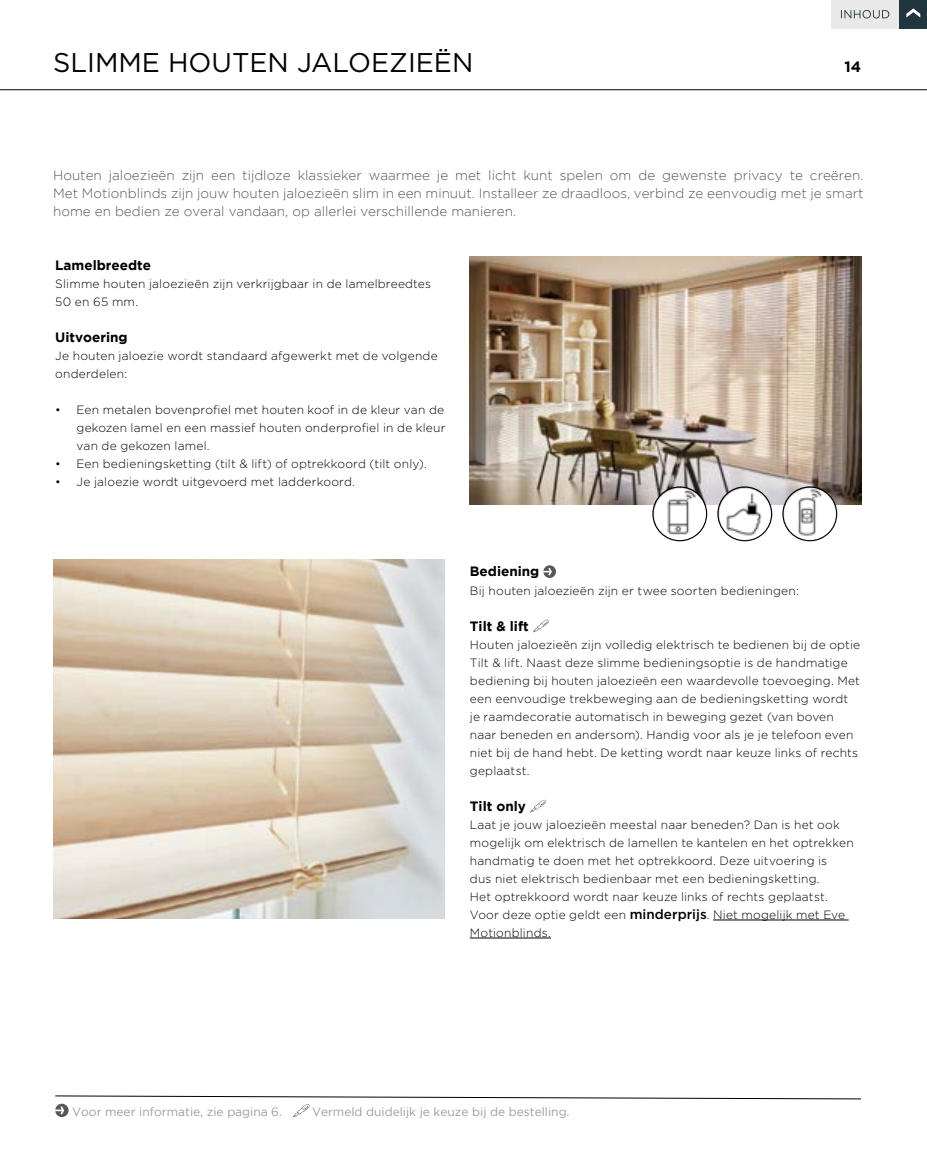
<style>
.page{position:relative;width:927px;height:1149px;background:#fff}
.page>*{position:absolute;margin:0;border:0;box-sizing:border-box;transform-origin:0 0}
.t1{font:27px "Gotham";color:#000}
.t2{font:700 15px "Gotham";color:#000}
.t3{font:300 13.5px/18px "Gotham";color:#575756;text-align:justify}
.t4{font:700 13.5px "Gotham";color:#000}
.t5{font:300 12px/18px "Gotham";letter-spacing:.015em;color:#000}
.t6{font:12px "Gotham";color:#9d9d9c}
.s1{font-weight:500;font-size:13.5px}
</style>
<div class="page">
<hr style="left:0;top:89px;width:927px;height:1px;background:#000">
<hr style="left:713px;top:919px;width:136px;height:1px;background:#000">
<hr style="left:470px;top:937px;width:81px;height:1px;background:#000">
<svg style="left:543px;top:565px;width:13px;height:12px"></svg>
<svg style="left:533px;top:619px;width:16px;height:13px"></svg>
<svg style="left:530px;top:799px;width:16px;height:13px"></svg>
<img style="left:470px;top:257px;width:391px;height:247px">
<img style="left:53px;top:560px;width:391px;height:358px">
<svg style="left:55px;top:1095px;width:807px;height:21px"></svg>
<img style="left:653px;top:487px;width:54px;height:53px;border-radius:27px">
<div style="left:652px;top:486px;width:55px;height:55px;border:1px solid #000;border-radius:50%"></div>
<img style="left:783px;top:487px;width:54px;height:53px;border-radius:27px">
<div style="left:782px;top:486px;width:55px;height:55px;border:1px solid #000;border-radius:50%"></div>
<img style="left:718px;top:487px;width:54px;height:53px;border-radius:27px">
<div style="left:717px;top:486px;width:55px;height:55px;border:1px solid #000;border-radius:50%"></div>
<div style="left:898px;top:0;width:29px;height:28px;background:#22353e"></div>
<svg style="left:906px;top:8px;width:14px;height:10px"></svg>
<div style="left:832px;top:0;width:67px;height:28px;background:#e9e9e9"></div>
<svg style="left:841px;top:10px;width:48px;height:8px"></svg>
<h1 class="t1" style="left:53px;top:45px;width:422px">SLIMME HOUTEN JALOEZIEËN</h1>
<p class="t2" style="left:844px;top:58px;width:18px">14</p>
<p class="t3" style="left:53px;top:166px;width:812px">Houten jaloezieën zijn een tijdloze klassieker waarmee je met licht kunt spelen om de gewenste privacy te creëren.<br>Met Motionblinds zijn jouw houten jaloezieën slim in een minuut. Installeer ze draadloos, verbind ze eenvoudig met je smart home en bedien ze overal vandaan, op allerlei verschillende manieren.</p>
<p class="t4" style="left:55px;top:257px;width:97px">Lamelbreedte</p>
<p class="t5" style="left:55px;top:274px;width:377px">Slimme houten jaloezieën zijn verkrijgbaar in de lamelbreedtes<br>50 en 65 mm.</p>
<p class="t4" style="left:55px;top:329px;width:74px">Uitvoering</p>
<p class="t5" style="left:55px;top:346px;width:384px">Je houten jaloezie wordt standaard afgewerkt met de volgende onderdelen:</p>
<p class="t5" style="left:77px;top:400px;width:371px;text-align:justify;text-indent:-21px">• Een metalen bovenprofiel met houten koof in de kleur van de gekozen lamel en een massief houten onderprofiel in de kleur van de gekozen lamel.</p>
<p class="t5" style="left:55px;top:454px;width:373px">• Een bedieningsketting (tilt &amp; lift) of optrekkoord (tilt only).</p>
<p class="t5" style="left:55px;top:472px;width:301px">• Je jaloezie wordt uitgevoerd met ladderkoord.</p>
<p class="t4" style="left:470px;top:563px;width:71px">Bediening</p>
<p class="t5" style="left:470px;top:580px;width:330px">Bij houten jaloezieën zijn er twee soorten bedieningen:</p>
<p class="t4" style="left:470px;top:617px;width:60px">Tilt &amp; lift</p>
<p class="t5" style="left:470px;top:634px;width:392px">Houten jaloezieën zijn volledig elektrisch te bedienen bij de optie Tilt &amp; lift. Naast deze slimme bedieningsoptie is de handmatige bediening bij houten jaloezieën een waardevolle toevoeging. Met een eenvoudige trekbeweging aan de bedieningsketting wordt je raamdecoratie automatisch in beweging gezet (van boven naar beneden en andersom). Handig voor als je je telefoon even niet bij de hand hebt. De ketting wordt naar keuze links of rechts geplaatst.</p>
<p class="t4" style="left:470px;top:797px;width:58px">Tilt only</p>
<p class="t5" style="left:470px;top:814px;width:385px">Laat je jouw jaloezieën meestal naar beneden? Dan is het ook mogelijk om elektrisch de lamellen te kantelen en het optrekken handmatig te doen met het optrekkoord. Deze uitvoering is<br>dus niet elektrisch bedienbaar met een bedieningsketting.<br>Het optrekkoord wordt naar keuze links of rechts geplaatst.<br>Voor deze optie geldt een <span class="s1">minderprijs</span>. Niet mogelijk met Eve Motionblinds.</p>
<p class="t6" style="left:72px;top:1104px;width:211px">Voor meer informatie, zie pagina 6.</p>
<p class="t6" style="left:312px;top:1104px;width:259px">Vermeld duidelijk je keuze bij de bestelling.</p>
</div>
